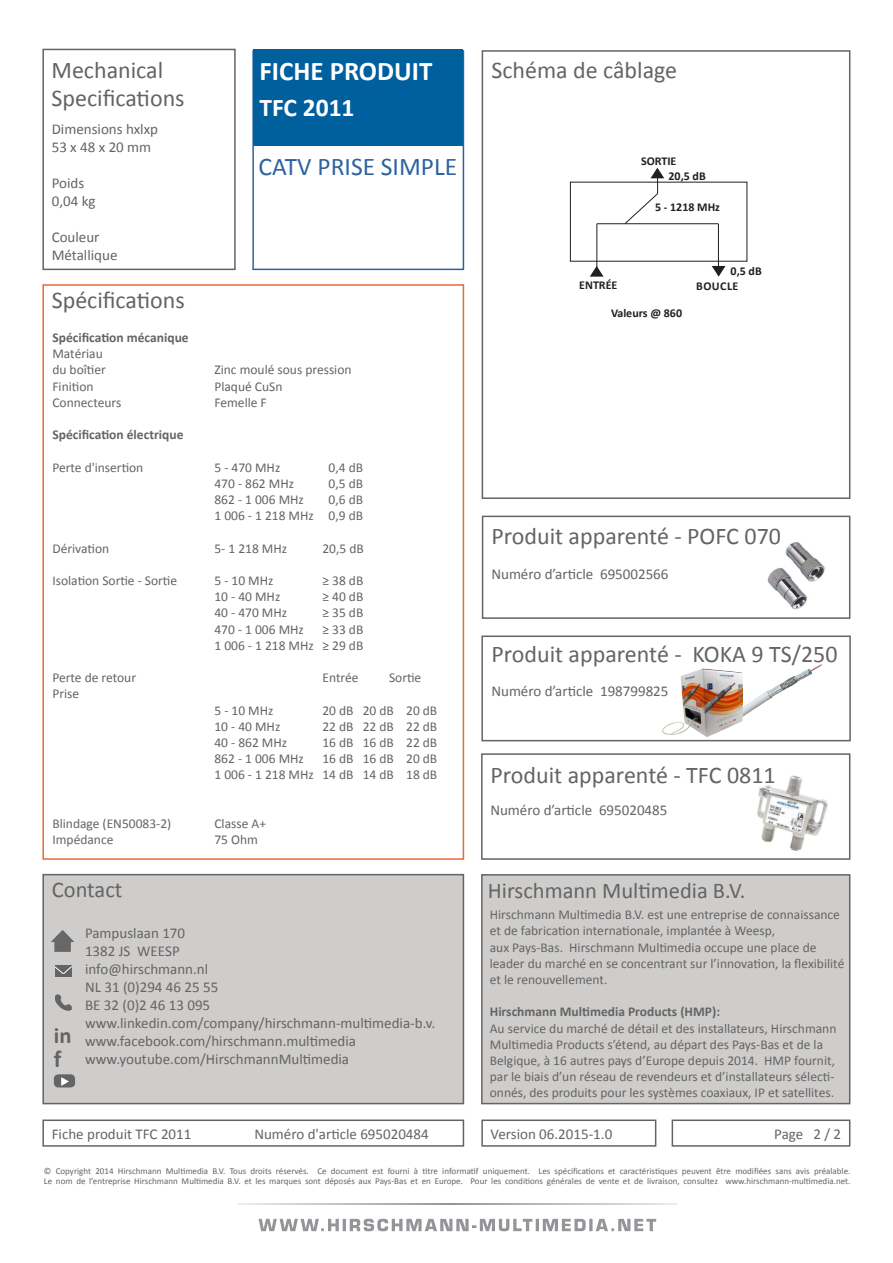
<style>
.page{position:relative;width:893px;height:1263px;background:#fff}
.page>*{position:absolute;margin:0;border:0;box-sizing:border-box;transform-origin:0 0}
.t1{font:700 27px "Calibri";color:#fff}
.t2{font:25.5px "Calibri";color:#2e629e}
.t3{font:700 25.5px "Calibri";color:#fff}
.t4{font:24px "Calibri";color:#646464}
.t5{font:700 24px "Calibri";color:#646464}
.t6{font:22.5px "Calibri";color:#646464}
.t7{font:700 22.5px "Calibri";color:#646464}
.t8{font:15px/18px "Calibri";color:#646464}
.t9{font:13.5px/16.2px "Calibri";color:#646464}
.t10{font:700 13.5px "Calibri";color:#646464}
.t11{font:700 12px "Calibri";color:#231f20}
.t12{font:9px/10.8px "Calibri";color:#646464}
</style>
<div class="page">
<img style="left:742px;top:664px;width:80px;height:57px">
<div style="left:482px;top:50px;width:368px;height:449px;border:2px solid #646464"></div>
<div style="left:482px;top:516px;width:368px;height:103px;border:2px solid #646464"></div>
<div style="left:43px;top:875px;width:420px;height:228px;background:#cfcdcc"></div>
<img style="left:51px;top:930px;width:23px;height:22px">
<div style="left:42px;top:874px;width:422px;height:230px;border:2px solid #646464"></div>
<div style="left:481px;top:753px;width:369px;height:107px;border:2px solid #646464"></div>
<div style="left:481px;top:635px;width:370px;height:106px;border:2px solid #646464"></div>
<div style="left:481px;top:874px;width:369px;height:230px;background:#cfcdcc;border:2px solid #646464"></div>
<img style="left:759px;top:542px;width:74px;height:75px">
<img style="left:757px;top:775px;width:71px;height:76px">
<img style="left:662px;top:668px;width:80px;height:69px">
<div style="left:42px;top:284px;width:422px;height:576px;border:2px solid #e16d39"></div>
<hr style="left:237px;top:1203px;width:441px;height:2px;background:#939598">
<svg style="left:259px;top:1219px;width:397px;height:12px"></svg>
<div style="left:42px;top:1119px;width:422px;height:28px;border:2px solid #646464"></div>
<div style="left:481px;top:1119px;width:175px;height:28px;border:2px solid #646464"></div>
<div style="left:672px;top:1119px;width:178px;height:28px;border:2px solid #646464"></div>
<div style="left:252px;top:50px;width:212px;height:220px;border:2px solid #2e629e"></div>
<div style="left:253px;top:49px;width:210px;height:97px;background:#005f9d"></div>
<div style="left:42px;top:49px;width:194px;height:221px;border:2px solid #646464"></div>
<div style="left:54px;top:1074px;width:21px;height:13px;background:#646464;border-radius:4px"></div>
<svg style="left:59px;top:1077px;width:13px;height:11px"></svg>
<div style="left:55px;top:965px;width:17px;height:11px;background:#646464"></div>
<svg style="left:55px;top:966px;width:17px;height:8px"></svg>
<svg style="left:55px;top:994px;width:17px;height:17px"></svg>
<hr style="left:596px;top:224px;width:1px;height:49px;background:#231f20">
<hr style="left:718px;top:224px;width:1px;height:48px;background:#231f20">
<hr style="left:597px;top:223px;width:121px;height:1px;background:#231f20">
<svg style="left:590px;top:265px;width:14px;height:12px"></svg>
<svg style="left:712px;top:265px;width:14px;height:12px"></svg>
<svg style="left:624px;top:167px;width:42px;height:58px"></svg>
<p class="t4" style="left:51px;top:53px;width:113px">Mechanical</p>
<p class="t4" style="left:491px;top:53px;width:187px">Schéma de câblage</p>
<p class="t4" style="left:51px;top:82px;width:135px">Specifications</p>
<p class="t8" style="left:52px;top:120px;width:108px">Dimensions hxlxp<br>53 x 48 x 20 mm</p>
<p class="t8" style="left:52px;top:174px;width:45px">Poids<br>0,04 kg</p>
<p class="t8" style="left:52px;top:228px;width:67px">Couleur<br>Métallique</p>
<p class="t1" style="left:259px;top:52px;width:174px">FICHE PRODUIT</p>
<p class="t3" style="left:259px;top:89px;width:97px">TFC 2011</p>
<p class="t11" style="left:641px;top:152px;width:37px">SORTIE</p>
<p class="t2" style="left:259px;top:149px;width:200px">CATV PRISE SIMPLE</p>
<p class="t11" style="left:668px;top:167px;width:39px">20,5 dB</p>
<p class="t11" style="left:655px;top:199px;width:67px">5 - 1218 MHz</p>
<p class="t11" style="left:731px;top:262px;width:33px">0,5 dB</p>
<p class="t4" style="left:52px;top:284px;width:135px">Spécifications</p>
<p class="t10" style="left:52px;top:328px;width:138px">Spécification mécanique</p>
<p class="t9" style="left:52px;top:345px;width:55px">Matériau du boîtier</p>
<p class="t9" style="left:214px;top:361px;width:139px">Zinc moulé sous pression</p>
<p class="t9" style="left:52px;top:378px;width:43px">Finition</p>
<p class="t9" style="left:214px;top:378px;width:70px">Plaqué CuSn</p>
<p class="t9" style="left:52px;top:394px;width:70px">Connecteurs</p>
<p class="t9" style="left:214px;top:394px;width:54px">Femelle F</p>
<p class="t10" style="left:52px;top:425px;width:133px">Spécification électrique</p>
<p class="t9" style="left:52px;top:459px;width:92px">Perte d'insertion</p>
<p class="t9" style="left:214px;top:459px;width:67px">5 - 470 MHz</p>
<p class="t9" style="left:329px;top:459px;width:36px">0,4 dB</p>
<p class="t9" style="left:214px;top:475px;width:81px">470 - 862 MHz</p>
<p class="t9" style="left:329px;top:475px;width:36px">0,5 dB</p>
<p class="t9" style="left:214px;top:491px;width:91px">862 - 1 006 MHz</p>
<p class="t9" style="left:329px;top:491px;width:36px">0,6 dB</p>
<p class="t9" style="left:214px;top:507px;width:150px">1 006 - 1 218 MHz 0,9 dB</p>
<p class="t9" style="left:52px;top:540px;width:58px">Dérivation</p>
<p class="t9" style="left:214px;top:540px;width:74px">5- 1 218 MHz</p>
<p class="t9" style="left:322px;top:540px;width:43px">20,5 dB</p>
<p class="t9" style="left:52px;top:572px;width:126px">Isolation Sortie - Sortie</p>
<p class="t9" style="left:214px;top:572px;width:61px">5 - 10 MHz</p>
<p class="t9" style="left:322px;top:572px;width:42px">≥ 38 dB</p>
<p class="t9" style="left:214px;top:588px;width:67px">10 - 40 MHz</p>
<p class="t9" style="left:322px;top:588px;width:42px">≥ 40 dB</p>
<p class="t9" style="left:214px;top:604px;width:74px">40 - 470 MHz</p>
<p class="t9" style="left:322px;top:604px;width:42px">≥ 35 dB</p>
<p class="t9" style="left:214px;top:621px;width:91px">470 - 1 006 MHz</p>
<p class="t9" style="left:322px;top:621px;width:42px">≥ 33 dB</p>
<p class="t9" style="left:214px;top:637px;width:150px">1 006 - 1 218 MHz ≥ 29 dB</p>
<p class="t9" style="left:52px;top:669px;width:85px">Perte de retour</p>
<p class="t9" style="left:322px;top:669px;width:38px">Entrée</p>
<p class="t9" style="left:389px;top:669px;width:34px">Sortie</p>
<p class="t9" style="left:52px;top:685px;width:28px">Prise</p>
<p class="t9" style="left:214px;top:702px;width:61px">5 - 10 MHz</p>
<p class="t9" style="left:322px;top:702px;width:116px">20 dB 20 dB 20 dB</p>
<p class="t9" style="left:214px;top:718px;width:67px">10 - 40 MHz</p>
<p class="t9" style="left:322px;top:718px;width:116px">22 dB 22 dB 22 dB</p>
<p class="t9" style="left:214px;top:734px;width:74px">40 - 862 MHz</p>
<p class="t9" style="left:322px;top:734px;width:116px">16 dB 16 dB 22 dB</p>
<p class="t9" style="left:214px;top:750px;width:91px">862 - 1 006 MHz</p>
<p class="t9" style="left:322px;top:750px;width:116px">16 dB 16 dB 20 dB</p>
<p class="t9" style="left:214px;top:766px;width:224px">1 006 - 1 218 MHz 14 dB 14 dB 18 dB</p>
<p class="t9" style="left:52px;top:815px;width:120px">Blindage (EN50083-2)</p>
<p class="t9" style="left:214px;top:815px;width:53px">Classe A+</p>
<p class="t9" style="left:52px;top:831px;width:63px">Impédance</p>
<p class="t9" style="left:214px;top:831px;width:45px">75 Ohm</p>
<p class="t6" style="left:52px;top:874px;width:72px">Contact</p>
<p class="t7" style="left:54px;top:1019px;width:19px">in</p>
<p class="t5" style="left:54px;top:1042px;width:9px">f</p>
<p class="t8" style="left:85px;top:924px;width:352px">Pampuslaan 170<br>1382 JS WEESP<br>info@hirschmann.nl<br>NL 31 (0)294 46 25 55<br>BE 32 (0)2 46 13 095 www.linkedin.com/company/hirschmann-multimedia-b.v. www.facebook.com/hirschmann.multimedia</p>
<p class="t8" style="left:85px;top:1050px;width:266px">www.youtube.com/HirschmannMultimedia</p>
<p class="t11" style="left:579px;top:277px;width:40px">ENTRÉE</p>
<p class="t11" style="left:611px;top:304px;width:73px">Valeurs @ 860</p>
<p class="t11" style="left:696px;top:277px;width:44px">BOUCLE</p>
<p class="t4" style="left:491px;top:520px;width:291px">Produit apparenté - POFC 070</p>
<p class="t8" style="left:491px;top:564px;width:179px">Numéro d’article 695002566</p>
<p class="t4" style="left:491px;top:637px;width:348px">Produit apparenté - KOKA 9 TS/250</p>
<p class="t8" style="left:491px;top:681px;width:179px">Numéro d’article 198799825</p>
<p class="t4" style="left:490px;top:758px;width:287px">Produit apparenté - TFC 0811</p>
<p class="t8" style="left:490px;top:801px;width:179px">Numéro d’article 695020485</p>
<p class="t6" style="left:488px;top:875px;width:259px">Hirschmann Multimedia B.V.</p>
<p class="t9" style="left:490px;top:906px;width:356px">Hirschmann Multimedia B.V. est une entreprise de connaissance et de fabrication internationale, implantée à Weesp,<br>aux Pays-Bas. Hirschmann Multimedia occupe une place de leader du marché en se concentrant sur l’innovation, la flexibilité et le renouvellement.</p>
<p class="t10" style="left:490px;top:1002px;width:232px">Hirschmann Multimedia Products (HMP):</p>
<p class="t9" style="left:490px;top:1020px;width:348px">Au service du marché de détail et des installateurs, Hirschmann Multimedia Products s’étend, au départ des Pays-Bas et de la Belgique, à 16 autres pays d’Europe depuis 2014. HMP fournit, par le biais d’un réseau de revendeurs et d’installateurs sélecti&shy;onnés, des produits pour les systèmes coaxiaux, IP et satellites.</p>
<p class="t8" style="left:52px;top:1124px;width:141px">Fiche produit TFC 2011</p>
<p class="t8" style="left:254px;top:1124px;width:176px">Numéro d'article 695020484</p>
<p class="t8" style="left:491px;top:1124px;width:123px">Version 06.2015-1.0</p>
<p class="t8" style="left:774px;top:1124px;width:68px">Page 2 / 2</p>
<p class="t12" style="left:44px;top:1165px;width:808px">© Copyright 2014 Hirschmann Multimedia B.V. Tous droits réservés. Ce document est fourni à titre informatif uniquement. Les spécifications et caractéristiques peuvent être modifiées sans avis préalable.<br>Le nom de l’entreprise Hirschmann Multimedia B.V. et les marques sont déposés aux Pays-Bas et en Europe. Pour les conditions générales de vente et de livraison, consultez www.hirschmann-multimedia.net.</p>
</div>
